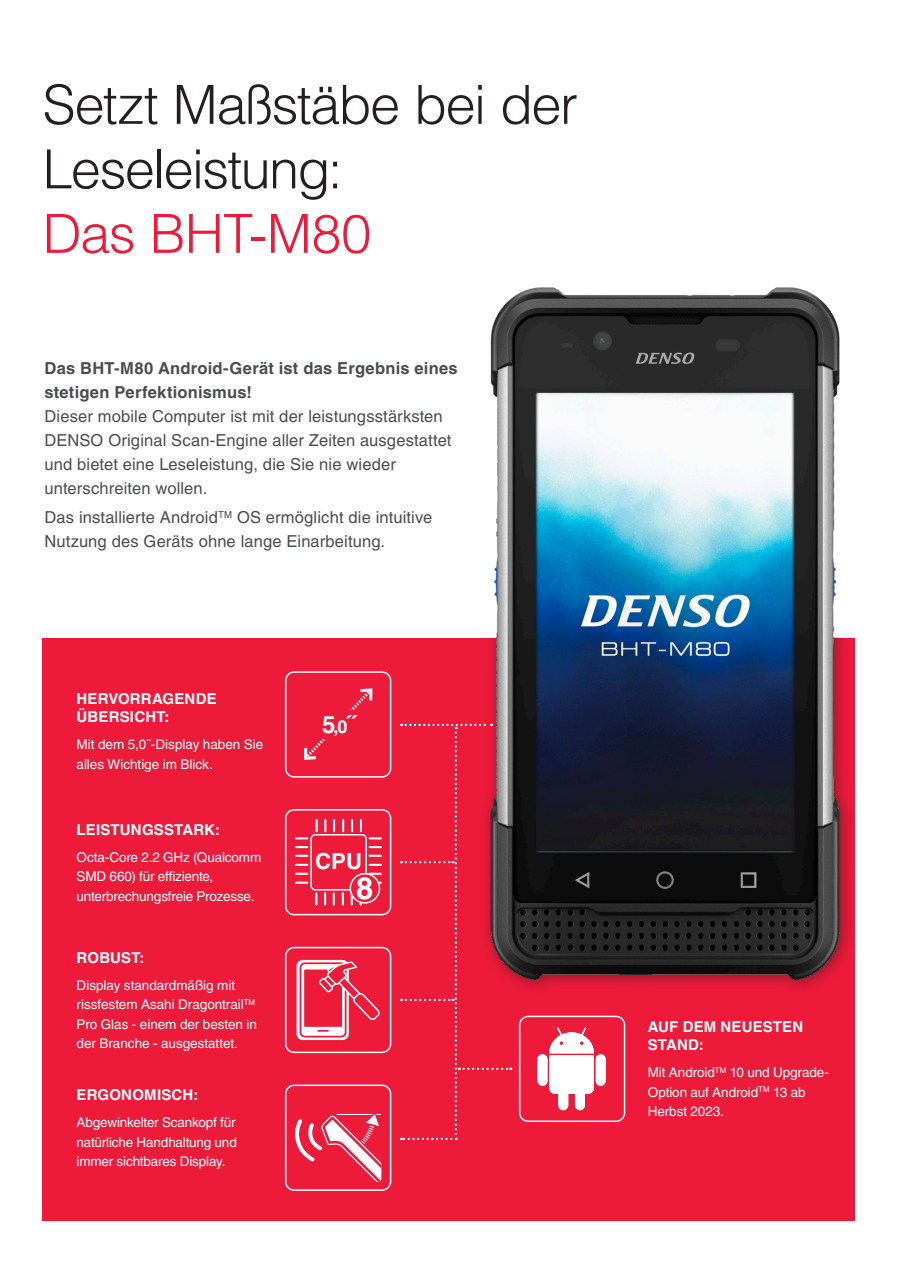
<style>
.page{position:relative;width:898px;height:1263px;background:#fff}
.page>*{position:absolute;margin:0;border:0;box-sizing:border-box;transform-origin:0 0}
.t1{font:300 54px/64.5px "Helvetica LT Std";letter-spacing:-.03em;color:#231f20}
.t2{font:300 54px "Helvetica LT Std";letter-spacing:-.015em;color:#ed1a3a}
.t3{font:700 30.75px "Helvetica LT Std";color:#fff}
.t4{font:700 24px "Helvetica LT Std";color:#fff}
.t5{font:700 22.2px "Helvetica LT Std";color:#fff}
.t6{font:16.5px/24px "Helvetica LT Std";letter-spacing:.01em;color:#4b4c4d}
.t7{font:700 16.5px/24px "Helvetica LT Std";letter-spacing:.015em;color:#4b4c4d}
.t8{font:700 15px/18px "Helvetica LT Std";letter-spacing:.01em;color:#fff}
.t9{font:13.5px/19.5px "Helvetica LT Std";letter-spacing:-.005em;color:#fff}
.s1{font-size:18px}
</style>
<div class="page">
<div style="left:43px;top:638px;width:812px;height:582px;background:#ed1a3a"></div>
<img style="left:480px;top:287px;width:370px;height:702px">
<div style="left:285px;top:1084px;width:106px;height:107px;border:2px solid #fff;border-radius:9px"></div>
<div style="left:518px;top:1016px;width:107px;height:106px;border:2px solid #fff;border-radius:9px"></div>
<div style="left:285px;top:809px;width:106px;height:106px;border:2px solid #fff;border-radius:9px"></div>
<div style="left:285px;top:671px;width:106px;height:107px;border:2px solid #fff;border-radius:9px"></div>
<svg style="left:304px;top:688px;width:69px;height:72px"></svg>
<div style="left:307px;top:710px;width:62px;height:28px;background:#ed1a3a"></div>
<div style="left:285px;top:947px;width:106px;height:106px;border:2px solid #fff;border-radius:9px"></div>
<svg style="left:401px;top:724px;width:110px;height:416px"></svg>
<svg style="left:537px;top:1027px;width:68px;height:83px"></svg>
<div style="left:296px;top:960px;width:52px;height:80px;border:6px solid #fff;border-radius:3px"></div>
<svg style="left:299px;top:961px;width:80px;height:76px"></svg>
<div style="left:310px;top:834px;width:57px;height:56px;border:2px solid #fff;border-radius:4px"></div>
<svg style="left:360px;top:819px;width:2px;height:13px"></svg>
<svg style="left:351px;top:819px;width:2px;height:13px"></svg>
<svg style="left:342px;top:819px;width:2px;height:13px"></svg>
<svg style="left:333px;top:819px;width:2px;height:13px"></svg>
<svg style="left:324px;top:819px;width:2px;height:13px"></svg>
<svg style="left:315px;top:819px;width:2px;height:13px"></svg>
<svg style="left:350px;top:895px;width:3px;height:10px"></svg>
<svg style="left:342px;top:892px;width:2px;height:13px"></svg>
<svg style="left:332px;top:892px;width:3px;height:13px"></svg>
<svg style="left:324px;top:892px;width:2px;height:13px"></svg>
<svg style="left:315px;top:892px;width:2px;height:13px"></svg>
<svg style="left:295px;top:882px;width:13px;height:2px"></svg>
<svg style="left:295px;top:873px;width:13px;height:2px"></svg>
<svg style="left:295px;top:864px;width:13px;height:2px"></svg>
<svg style="left:295px;top:855px;width:13px;height:2px"></svg>
<svg style="left:295px;top:846px;width:13px;height:2px"></svg>
<svg style="left:295px;top:837px;width:13px;height:2px"></svg>
<svg style="left:368px;top:873px;width:14px;height:2px"></svg>
<svg style="left:368px;top:864px;width:14px;height:2px"></svg>
<svg style="left:368px;top:855px;width:14px;height:2px"></svg>
<svg style="left:368px;top:846px;width:14px;height:2px"></svg>
<svg style="left:368px;top:837px;width:14px;height:2px"></svg>
<div style="left:350px;top:874px;width:29px;height:29px;background:#ed1a3a;border-radius:50%"></div>
<div style="left:349px;top:873px;width:31px;height:31px;border:2px solid #fff;border-radius:50%"></div>
<svg style="left:295px;top:1114px;width:86px;height:68px"></svg>
<h1 class="t1" style="left:43px;top:72px;width:536px">Setzt Maßstäbe bei der<br>Leseleistung:</h1>
<h1 class="t2" style="left:43px;top:200px;width:330px">Das BHT-M80</h1>
<p class="t7" style="left:44px;top:356px;width:414px">Das BHT-M80 Android-Gerät ist das Ergebnis eines stetigen Perfektionismus!</p>
<p class="t6" style="left:44px;top:404px;width:408px">Dieser mobile Computer ist mit der leistungsstärksten DENSO Original Scan-Engine aller Zeiten ausgestattet und bietet eine Leseleistung, die Sie nie wieder unterschreiten wollen.</p>
<p class="t6" style="left:44px;top:505px;width:389px">Das installierte Android<sup>TM</sup> OS ermöglicht die intuitive<br>Nutzung des Geräts ohne lange Einarbeitung.</p>
<p class="t8" style="left:77px;top:690px;width:142px">HERVORRAGENDE<br>ÜBERSICHT:</p>
<p class="t9" style="left:77px;top:735px;width:188px">Mit dem 5,0˝-Display haben Sie alles Wichtige im Blick.</p>
<p class="t8" style="left:77px;top:820px;width:145px">LEISTUNGSSTARK:</p>
<p class="t9" style="left:77px;top:847px;width:186px">Octa-Core 2.2 GHz (Qualcomm<br>SMD 660) für effiziente, unterbrechungsfreie Prozesse.</p>
<p class="t8" style="left:77px;top:948px;width:69px">ROBUST:</p>
<p class="t9" style="left:77px;top:975px;width:182px">Display standardmäßig mit rissfestem Asahi Dragontrail<sup>TM<br></sup>Pro Glas - einem der besten in der Branche - ausgestattet.</p>
<p class="t8" style="left:77px;top:1086px;width:123px">ERGONOMISCH:</p>
<p class="t9" style="left:77px;top:1113px;width:162px;text-align:justify">Abgewinkelter Scankopf für natürliche Handhaltung und immer sichtbares Display.</p>
<h3 class="t4" style="left:322px;top:710px;width:33px">5<span class="s1">,0</span>˝</h3>
<h3 class="t5" style="left:315px;top:848px;width:48px">CPU</h3>
<h2 class="t3" style="left:356px;top:869px;width:19px">8</h2>
<p class="t8" style="left:647px;top:1017px;width:157px">AUF DEM NEUESTEN<br>STAND:</p>
<p class="t9" style="left:647px;top:1062px;width:182px">Mit Android<sup>TM</sup> 10 und Upgrade-<br>Option auf Android<sup>TM</sup> 13 ab<br>Herbst 2023.</p>
</div>
